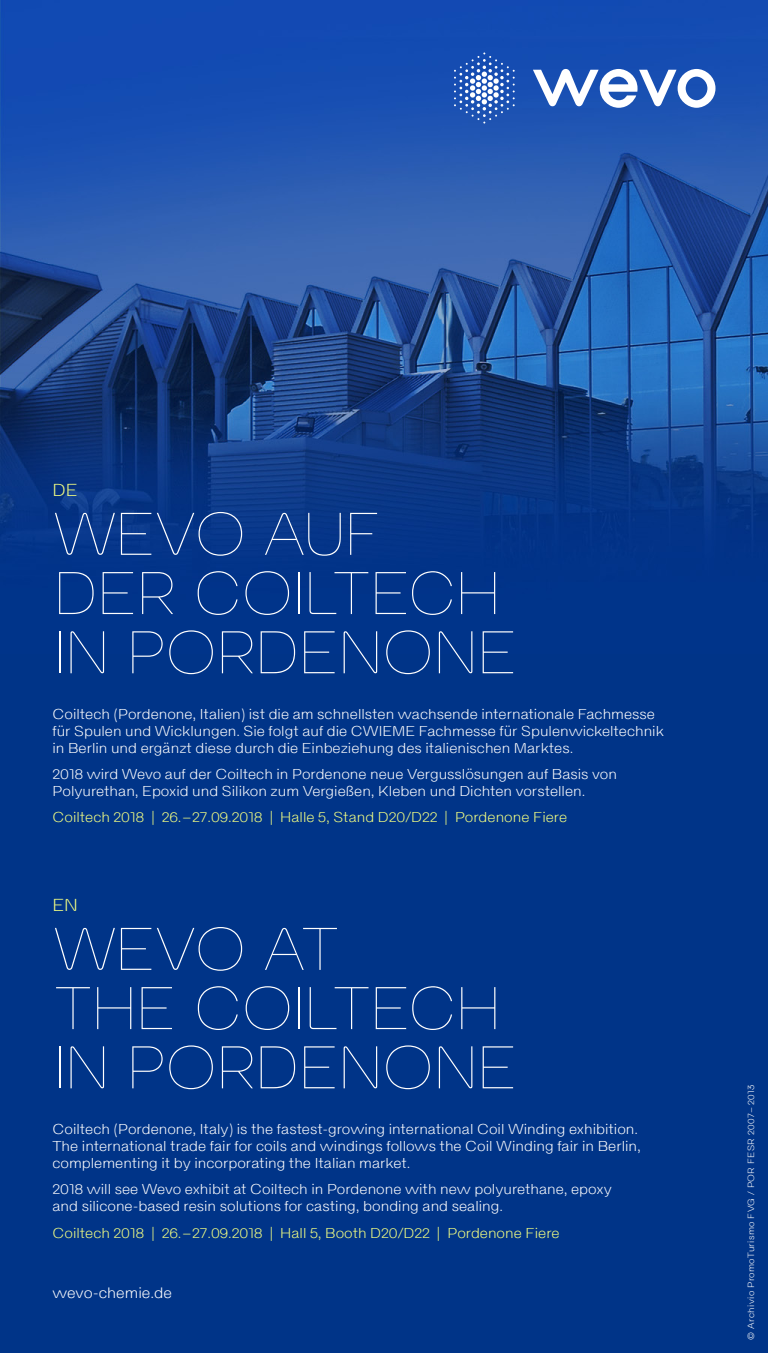
<style>
.page{position:relative;width:768px;height:1353px;background:#fff}
.page>*{position:absolute;margin:0;border:0;box-sizing:border-box;transform-origin:0 0}
.t1{font:200 60px/59.2px "Wevo Pro";letter-spacing:.01em;color:#fff}
.t2{font:300 17.25px "Wevo Pro";color:#f4ff82}
.t3{font:300 15px "Wevo Pro";color:#fff}
.t4{font:300 14.25px/17.1px "Wevo Pro";color:#fff}
.t5{font:300 14.25px "Wevo Pro";color:#f4ff82}
.t6{font:300 9px "Wevo Pro";letter-spacing:.04em;color:#fff}
</style>
<div class="page">
<img style="left:0;top:0;width:768px;height:1353px">
<svg style="left:454px;top:52px;width:61px;height:72px;background:#426fc0"></svg>
<svg style="left:533px;top:69px;width:182px;height:39px"></svg>
<p class="t2" style="left:52px;top:479px;width:26px">DE</p>
<h1 class="t1" style="left:54px;top:505px;width:464px">WEVO AUF<br>DER COILTECH<br>IN PORDENONE</h1>
<p class="t4" style="left:52px;top:706px;width:613px">Coiltech (Pordenone, Italien) ist die am schnellsten wachsende internationale Fachmesse für Spulen und Wicklungen. Sie folgt auf die CWIEME Fachmesse für Spulenwickeltechnik in Berlin und ergänzt diese durch die Einbeziehung des italienischen Marktes.</p>
<p class="t4" style="left:52px;top:766px;width:566px">2018 wird Wevo auf der Coiltech in Pordenone neue Vergusslösungen auf Basis von<br>Polyurethan, Epoxid und Silikon zum Vergießen, Kleben und Dichten vorstellen.</p>
<p class="t5" style="left:52px;top:809px;width:516px">Coiltech 2018 | 26.–27.09.2018 | Halle 5, Stand D20/D22 | Pordenone Fiere</p>
<p class="t2" style="left:52px;top:894px;width:27px">EN</p>
<h1 class="t1" style="left:54px;top:920px;width:464px">WEVO AT<br>THE COILTECH<br>IN PORDENONE</h1>
<p class="t4" style="left:52px;top:1121px;width:590px">Coiltech (Pordenone, Italy) is the fastest-growing international Coil Winding exhibition.<br>The international trade fair for coils and windings follows the Coil Winding fair in Berlin, complementing it by incorporating the Italian market.</p>
<p class="t4" style="left:52px;top:1181px;width:561px">2018 will see Wevo exhibit at Coiltech in Pordenone with new polyurethane, epoxy and silicone-based resin solutions for casting, bonding and sealing.</p>
<p class="t5" style="left:52px;top:1224px;width:509px">Coiltech 2018 | 26.–27.09.2018 | Hall 5, Booth D20/D22 | Pordenone Fiere</p>
<p class="t3" style="left:52px;top:1284px;width:121px">wevo-chemie.de</p>
<p class="t6" style="left:746px;top:1340px;width:256px;rotate:-90deg">© Archivio PromoTurismo FVG / POR FESR 2007– 2013</p>
</div>
